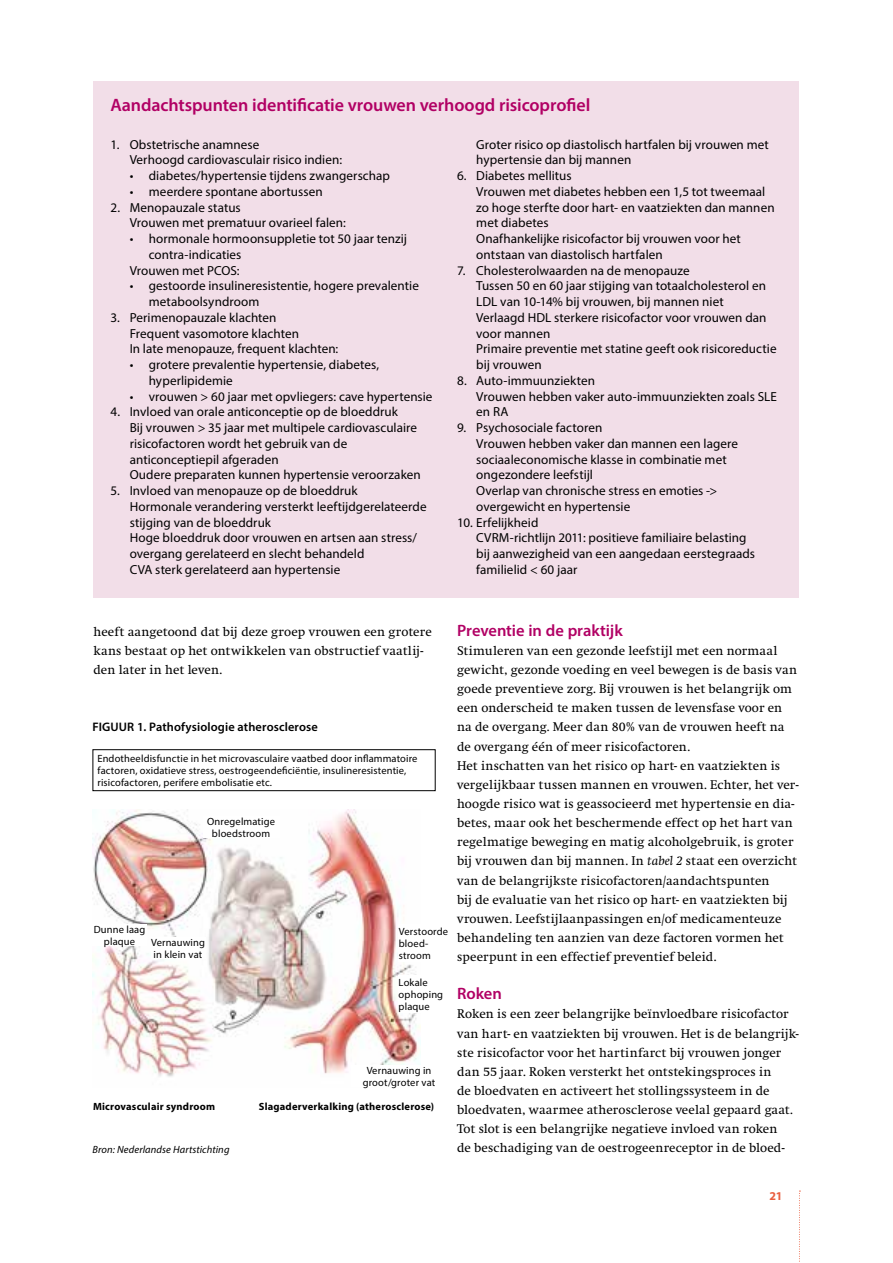
<style>
.page{position:relative;width:893px;height:1263px;background:#fff}
.page>*{position:absolute;margin:0;border:0;box-sizing:border-box;transform-origin:0 0}
.t1{font:600 18px "Myriad Pro";letter-spacing:-.005em;color:#b10064}
.t2{font:600 16.5px "Myriad Pro";letter-spacing:-.005em;color:#b10064}
.t3{font:13.2px/15.8px "Myriad Pro";letter-spacing:.005em;color:#000}
.t4{font:13.2px/19.2px "Swift";letter-spacing:.01em;color:#000}
.t5{font:600 12.3px "Myriad Pro";letter-spacing:.01em;color:#000}
.t6{font:700 12px "Myriad Pro";color:#e95e3f}
.t7{font:10.5px/12px "Myriad Pro";letter-spacing:.015em;color:#000}
.t8{font:700 10.5px "Myriad Pro";letter-spacing:.02em;color:#000}
.t9{font:italic 10.5px "Myriad Pro";letter-spacing:.01em;color:#000}
.s1{font-style:italic}
</style>
<div class="page">
<svg style="left:799px;top:1191px;width:1px;height:71px"></svg>
<div style="left:94px;top:81px;width:705px;height:516px;background:#f2dee8"></div>
<img style="left:93px;top:809px;width:328px;height:268px">
<div style="left:93px;top:749px;width:342px;height:42px;border:1px solid #000"></div>
<div style="left:203px;top:816px;width:76px;height:21px;background:#fff"></div>
<div style="left:92px;top:924px;width:55px;height:21px;background:#fff"></div>
<div style="left:151px;top:938px;width:54px;height:21px;background:#fff"></div>
<div style="left:399px;top:924px;width:51px;height:38px;background:#fff"></div>
<div style="left:399px;top:975px;width:51px;height:38px;background:#fff"></div>
<div style="left:351px;top:1064px;width:97px;height:22px;background:#fff"></div>
<h1 class="t1" style="left:111px;top:94px;width:481px">Aandachtspunten identificatie vrouwen verhoogd risicoprofiel</h1>
<p class="t3" style="left:130px;top:136px;width:214px;text-indent:-19px">1. Obstetrische anamnese<br>Verhoogd cardiovasculair risico indien:</p>
<p class="t3" style="left:130px;top:167px;width:262px">• diabetes/hypertensie tijdens zwangerschap</p>
<p class="t3" style="left:130px;top:183px;width:194px">• meerdere spontane abortussen</p>
<p class="t3" style="left:130px;top:199px;width:218px;text-indent:-19px">2. Menopauzale status<br>Vrouwen met prematuur ovarieel falen:</p>
<p class="t3" style="left:130px;top:230px;width:280px">• hormonale hormoonsuppletie tot 50 jaar tenzij</p>
<p class="t3" style="left:149px;top:246px;width:94px">contra-indicaties</p>
<p class="t3" style="left:130px;top:262px;width:86px">Vrouwen met PCOS</p>
<p class="t3" style="left:237px;top:262px;width:4px">:</p>
<p class="t3" style="left:149px;top:278px;width:272px;text-indent:-19px">• gestoorde insulineresistentie, hogere prevalentie metaboolsyndroom</p>
<p class="t3" style="left:130px;top:309px;width:210px;text-indent:-19px">3. Perimenopauzale klachten<br>Frequent vasomotore klachten<br>In late menopauze, frequent klachten:</p>
<p class="t3" style="left:149px;top:356px;width:232px;text-indent:-19px">• grotere prevalentie hypertensie, diabetes, hyperlipidemie</p>
<p class="t3" style="left:130px;top:388px;width:304px">• vrouwen &gt; 60 jaar met opvliegers: cave hypertensie</p>
<p class="t3" style="left:130px;top:404px;width:292px;text-indent:-19px">4. Invloed van orale anticonceptie op de bloeddruk<br>Bij vrouwen &gt; 35 jaar met multipele cardiovasculaire risicofactoren wordt het gebruik van de anticonceptiepil afgeraden<br>Oudere preparaten kunnen hypertensie veroorzaken</p>
<p class="t3" style="left:130px;top:482px;width:298px;text-indent:-19px">5. Invloed van menopauze op de bloeddruk<br>Hormonale verandering versterkt leeftijdgerelateerde stijging van de bloeddruk<br>Hoge bloeddruk door vrouwen en artsen aan stress/ overgang gerelateerd en slecht behandeld<br>CVA</p>
<p class="t3" style="left:155px;top:561px;width:187px">sterk gerelateerd aan hypertensie</p>
<p class="t3" style="left:476px;top:136px;width:294px">Groter risico op diastolisch hartfalen bij vrouwen met hypertensie dan bij mannen</p>
<p class="t3" style="left:476px;top:167px;width:300px;text-indent:-19px">6. Diabetes mellitus<br>Vrouwen met diabetes hebben een 1,5 tot tweemaal zo hoge sterfte door hart- en vaatziekten dan mannen met diabetes<br>Onafhankelijke risicofactor bij vrouwen voor het ontstaan van diastolisch hartfalen</p>
<p class="t3" style="left:476px;top:262px;width:291px;text-indent:-19px">7. Cholesterolwaarden na de menopauze<br>Tussen 50 en 60 jaar stijging van totaalcholesterol en<br>LDL</p>
<p class="t3" style="left:476px;top:293px;width:302px;text-indent:24px">van 10-14% bij vrouwen, bij mannen niet<br>Verlaagd HDL sterkere risicofactor voor vrouwen dan voor mannen<br>Primaire preventie met statine geeft ook risicoreductie bij vrouwen</p>
<p class="t3" style="left:476px;top:372px;width:289px;text-indent:-19px">8. Auto-immuunziekten<br>Vrouwen hebben vaker auto-immuunziekten zoals SLE en RA</p>
<p class="t3" style="left:476px;top:419px;width:263px;text-indent:-19px">9. Psychosociale factoren<br>Vrouwen hebben vaker dan mannen een lagere sociaaleconomische klasse in combinatie met ongezondere leefstijl<br>Overlap van chronische stress en emoties -&gt; overgewicht en hypertensie</p>
<p class="t3" style="left:476px;top:514px;width:280px;text-indent:-19px">10. Erfelijkheid<br>CVRM-richtlijn 2011: positieve familiaire belasting bij aanwezigheid van een aangedaan eerstegraads familielid &lt; 60 jaar</p>
<p class="t4" style="left:94px;top:622px;width:340px">heeft aangetoond dat bij deze groep vrouwen een grotere kans bestaat op het ontwikkelen van obstructief vaatlij&shy;den later in het leven.</p>
<p class="t5" style="left:93px;top:719px;width:227px">FIGUUR 1. Pathofysiologie atherosclerose</p>
<p class="t7" style="left:97px;top:752px;width:322px">Endotheeldisfunctie in het microvasculaire vaatbed door inflammatoire factoren, oxidatieve stress, oestrogeendeficiëntie, insulineresistentie, risicofactoren, perifere embolisatie etc.</p>
<p class="t7" style="left:207px;top:815px;width:69px;text-align:center">Onregelmatige bloedstroom</p>
<p class="t7" style="left:94px;top:923px;width:53px;text-align:center">Dunne laag plaque</p>
<p class="t7" style="left:151px;top:937px;width:55px">Vernauwing in klein vat</p>
<p class="t7" style="left:399px;top:925px;width:51px">Verstoorde bloed&shy;stroom</p>
<p class="t7" style="left:399px;top:976px;width:46px">Lokale ophoping plaque</p>
<p class="t7" style="left:363px;top:1064px;width:74px;text-align:center">Vernauwing in groot/groter vat</p>
<p class="t8" style="left:93px;top:1099px;width:124px">Microvasculair syndroom</p>
<p class="t8" style="left:259px;top:1099px;width:177px">Slagaderverkalking (atherosclerose)</p>
<p class="t9" style="left:93px;top:1143px;width:138px">Bron: Nederlandse Hartstichting</p>
<p class="t2" style="left:457px;top:620px;width:167px">Preventie in de praktijk</p>
<p class="t4" style="left:457px;top:641px;width:343px">Stimuleren van een gezonde leefstijl met een normaal gewicht, gezonde voeding en veel bewegen is de basis van goede preventieve zorg. Bij vrouwen is het belangrijk om een onderscheid te maken tussen de levensfase voor en na de overgang. Meer dan 80% van de vrouwen heeft na de overgang één of meer risicofactoren.<br>Het inschatten van het risico op hart- en vaatziekten is vergelijkbaar tussen mannen en vrouwen. Echter, het ver&shy;hoogde risico wat is geassocieerd met hypertensie en dia&shy;betes, maar ook het beschermende effect op het hart van regelmatige beweging en matig alcoholgebruik, is groter bij vrouwen dan bij mannen. In <span class="s1">tabel 2</span> staat een overzicht van de belangrijkste risicofactoren/aandachtspunten<br>bij de evaluatie van het risico op hart- en vaatziekten bij vrouwen. Leefstijlaanpassingen en/of medicamenteuze behandeling ten aanzien van deze factoren vormen het speerpunt in een effectief preventief beleid.</p>
<p class="t2" style="left:457px;top:983px;width:46px">Roken</p>
<p class="t4" style="left:457px;top:1005px;width:343px">Roken is een zeer belangrijke beïnvloedbare risicofactor van hart- en vaatziekten bij vrouwen. Het is de belangrijk&shy;ste risicofactor voor het hartinfarct bij vrouwen jonger dan 55 jaar. Roken versterkt het ontstekingsproces in<br>de bloedvaten en activeert het stollingssysteem in de bloedvaten, waarmee atherosclerose veelal gepaard gaat.<br>Tot slot is een belangrijke negatieve invloed van roken<br>de beschadiging van de oestrogeenreceptor in de bloed-</p>
<p class="t6" style="left:769px;top:1188px;width:14px">21</p>
</div>
